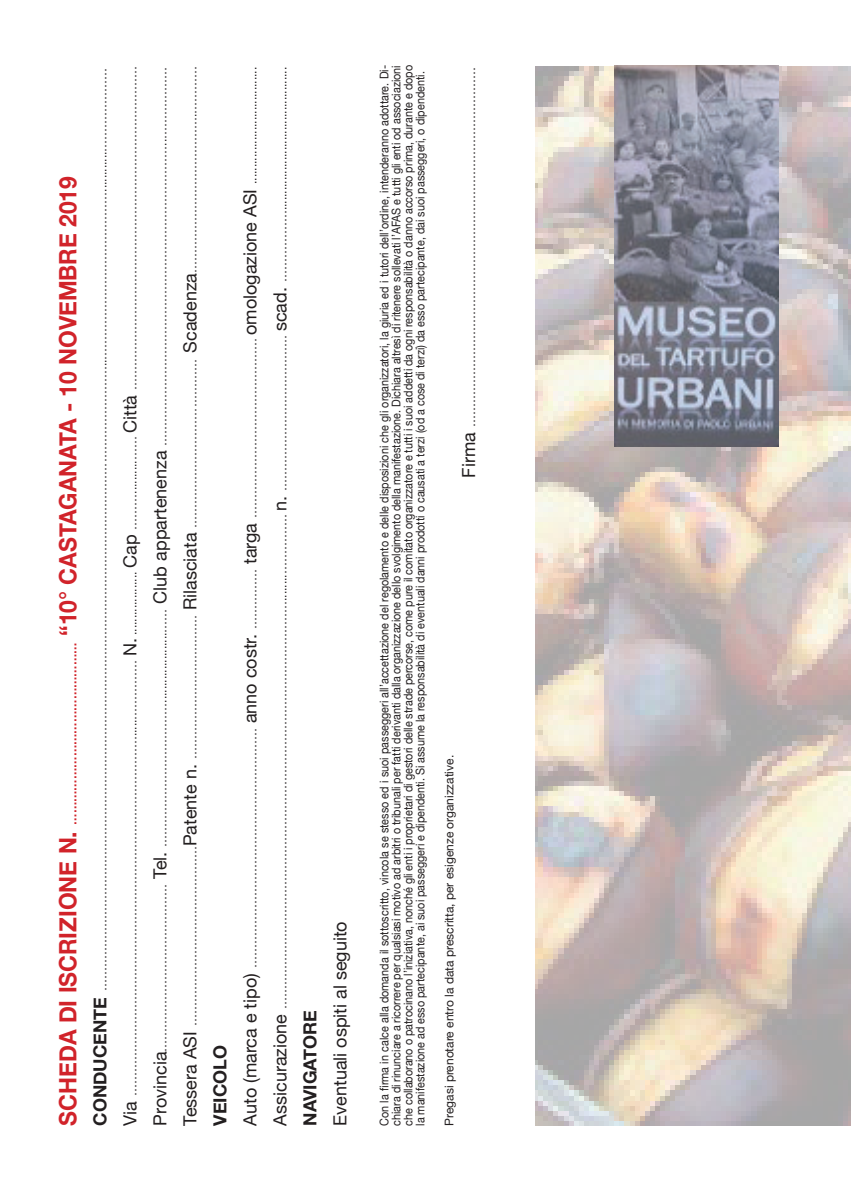
<style>
.page{position:relative;width:851px;height:1191px;background:#fff}
.page>*{position:absolute;margin:0;border:0;box-sizing:border-box;transform-origin:0 0}
.t1{font:700 24px "Helvetica Neue";color:#d1232a;scale:.95 1}
.t2{font:18px "Helvetica Neue";color:#231f20}
.t3{font:700 18px "Helvetica Neue";color:#231f20}
.t4{font:12px/12px "Helvetica Neue";color:#231f20;text-align:justify;scale:.9 1}
.t5{font:12px "Helvetica Neue";color:#231f20}
.s1{font-size:12px}
.s2{font-weight:700;font-size:18px}
.s3{font-size:18px}
</style>
<div class="page">
<img style="left:535px;top:66px;width:315px;height:1059px">
<img style="left:614px;top:65px;width:164px;height:381px">
<p class="t1" style="left:46px;top:1125px;width:1001px;rotate:-90deg">SCHEDA DI ISCRIZIONE N. <span class="s1">…………………………………………</span> “10° CASTAGANATA - 10 NOVEMBRE 2019</p>
<p class="t5" style="left:92px;top:1125px;width:1059px;rotate:-90deg"><span class="s2">CONDUCENTE</span> …………………………………………………………………………………………………………………………………………..……………………………………............…………………</p>
<p class="t5" style="left:122px;top:1125px;width:1061px;rotate:-90deg"><span class="s3">Via</span> ……………………………………………………………………………….....…………… <span class="s3">N.</span> ................... <span class="s3">Cap</span> ………..........…… <span class="s3">Città</span> ………………………………………………………………………</p>
<p class="t5" style="left:152px;top:1125px;width:1060px;rotate:-90deg"><span class="s3">Provincia</span>…………………………………… <span class="s3">Tel.</span> ……………………………….....................…… <span class="s3">Club appartenenza</span> …………………………………………………………………..………………</p>
<p class="t5" style="left:182px;top:1125px;width:1061px;rotate:-90deg"><span class="s3">Tessera ASI</span> ………………………………………<span class="s3">Patente n.</span> ……………………………… <span class="s3">Rilasciata</span> …………………………………… <span class="s3">Scadenza</span>………………………………….…………</p>
<p class="t3" style="left:204px;top:1125px;width:82px;rotate:-90deg">VEICOLO</p>
<p class="t5" style="left:242px;top:1125px;width:1060px;rotate:-90deg"><span class="s3">Auto (marca e tipo)</span> …………………………………………………… <span class="s3">anno costr.</span> …………… <span class="s3">targa</span> ……………………………………… <span class="s3">omologazione ASI</span> ...................................</p>
<p class="t5" style="left:272px;top:1125px;width:1060px;rotate:-90deg"><span class="s3">Assicurazione</span> …………………………………………………………………………………………........…………… <span class="s3">n.</span> ………………………………… <span class="s3">scad.</span> ………………...........................................</p>
<p class="t3" style="left:294px;top:1125px;width:117px;rotate:-90deg">NAVIGATORE</p>
<p class="t2" style="left:325px;top:1125px;width:206px;rotate:-90deg">Eventuali ospiti al seguito</p>
<p class="t4" style="left:377px;top:1125px;width:1180px;rotate:-90deg">Con la firma in calce alla domanda il sottoscritto, vincola se stesso ed i suoi passeggeri all’accettazione del regolamento e delle disposizioni che gli organizzatori, la giuria ed i tutori dell’ordine, intenderanno adottare. Di&shy;chiara di rinunciare a ricorrere per qualsiasi motivo ad arbitri o tribunali per fatti derivanti dalla organizzazione dello svolgimento della manifestazione. Dichiara altresì di ritenere sollevati l’AFAS e tutti gli enti od associazioni che collaborano o patrocinano l’iniziativa, nonché gli enti i proprietari di gestori delle strade percorse, come pure il comitato organizzatore e tutti i suoi addetti da ogni responsabilità o danno accorso prima, durante e dopo la manifestazione ad esso partecipante, ai suoi passeggeri e dipendenti. Si assume la responsabilità di eventuali danni prodotti o causati a terzi (od a cose di terzi) da esso partecipante, dai suoi passeggeri, o dipendenti.</p>
<p class="t5" style="left:460px;top:477px;width:412px;rotate:-90deg"><span class="s3">Firma</span> ………………………………………………………………………………</p>
<p class="t5" style="left:439px;top:1125px;width:372px;rotate:-90deg">Pregasi prenotare entro la data prescritta, per esigenze organizzative.</p>
</div>
